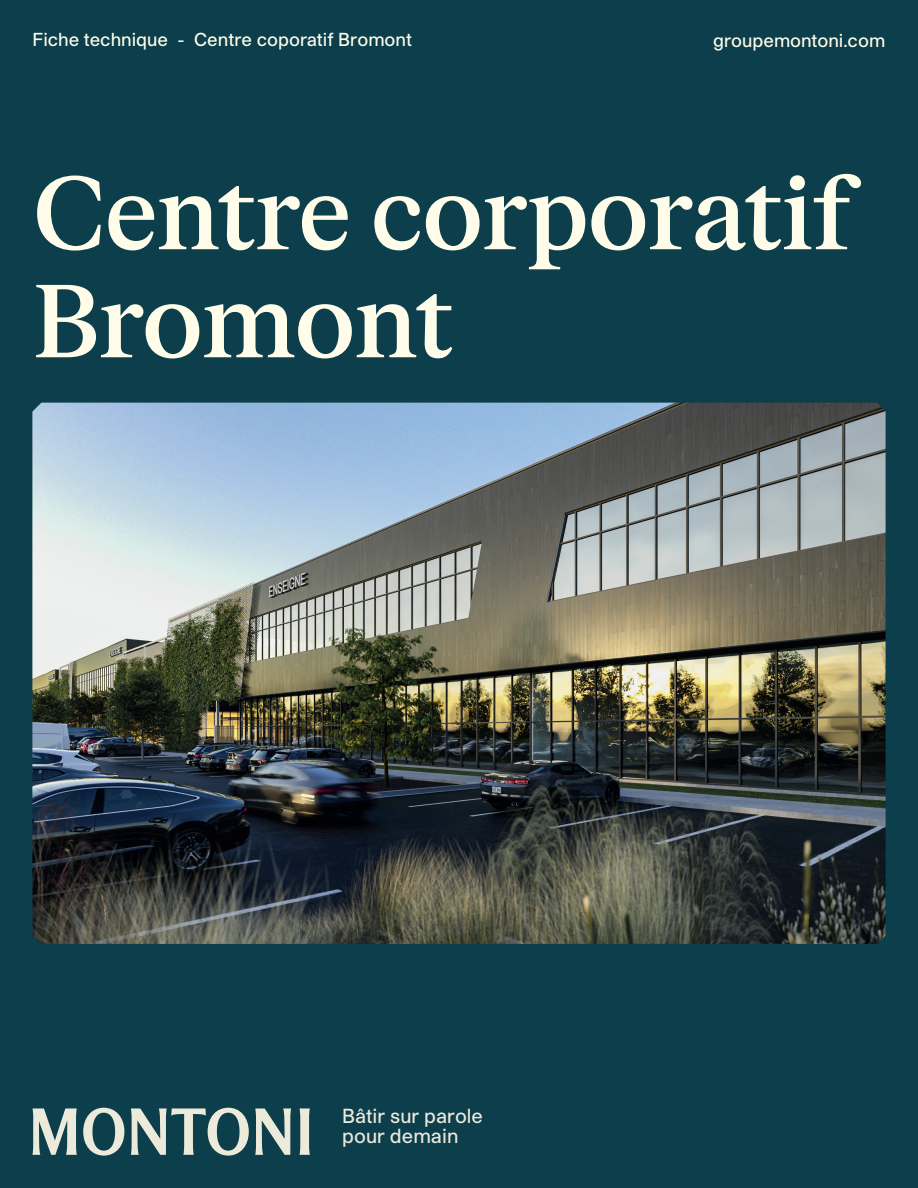
<style>
.page{position:relative;width:918px;height:1188px;background:#0c3e4c}
.page>*{position:absolute;margin:0;border:0;box-sizing:border-box;transform-origin:0 0}
.t1{font:500 100.5px/108px "FK Roman Standard";letter-spacing:-.025em;color:#fffde9}
.t2{font:500 19.5px/19.5px "Studio Pro";color:#eceada}
.t3{font:500 18px "Studio Pro";color:#fffde9}
</style>
<div class="page">
<svg style="left:32px;top:1108px;width:45px;height:47px"></svg>
<svg style="left:83px;top:1108px;width:41px;height:48px"></svg>
<svg style="left:299px;top:1108px;width:11px;height:47px"></svg>
<svg style="left:131px;top:1108px;width:118px;height:48px"></svg>
<svg style="left:255px;top:1108px;width:36px;height:47px"></svg>
<img style="left:32px;top:403px;width:854px;height:541px">
<p class="t3" style="left:32px;top:27px;width:381px">Fiche technique - Centre coporatif Bromont</p>
<p class="t3" style="left:713px;top:28px;width:174px">groupemontoni.com</p>
<h1 class="t1" style="left:32px;top:153px;width:822px">Centre corporatif<br>Bromont</h1>
<p class="t2" style="left:342px;top:1106px;width:142px">Bâtir sur parole pour demain</p>
</div>
